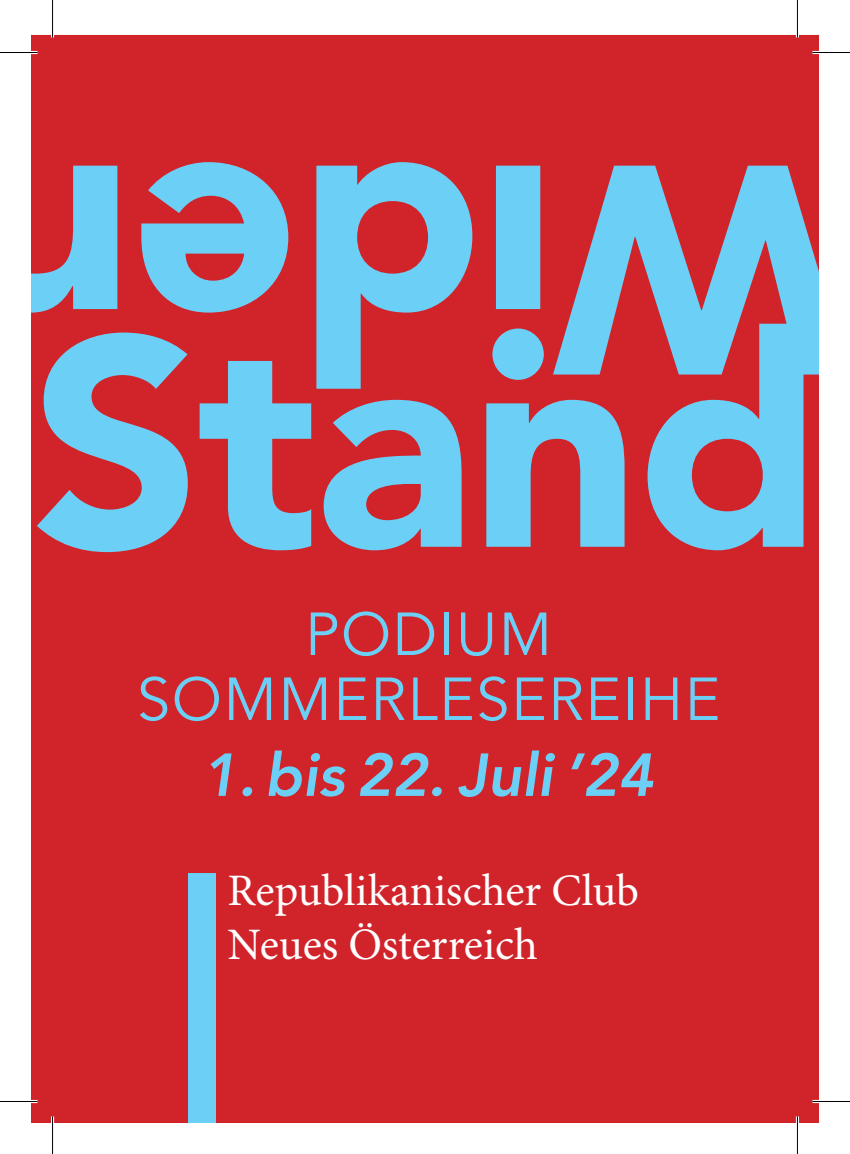
<style>
.page{position:relative;width:850px;height:1154px;background:#fff}
.page>*{position:absolute;margin:0;border:0;box-sizing:border-box;transform-origin:0 0}
.t1{font:900 295px "Avenir";letter-spacing:-.01em;color:#6bcff6}
.t2{font:60px/65px "Avenir LT Std";letter-spacing:.025em;color:#6bcff6;text-align:center}
.t3{font:italic 800 60px "Avenir";color:#6bcff6}
.t4{font:45px/54px "Minion Pro";color:#fff}
</style>
<div class="page">
<div style="left:31px;top:35px;width:787px;height:1088px;background:#d1232a"></div>
<div style="left:188px;top:873px;width:27px;height:250px;background:#6bcff6"></div>
<hr style="left:0;top:51px;width:38px;height:3px;background:#fff">
<hr style="left:812px;top:51px;width:37px;height:3px;background:#fff">
<hr style="left:0;top:1100px;width:38px;height:3px;background:#fff">
<hr style="left:812px;top:1100px;width:37px;height:3px;background:#fff">
<hr style="left:51px;top:0;width:3px;height:38px;background:#fff">
<hr style="left:51px;top:1116px;width:3px;height:38px;background:#fff">
<hr style="left:795px;top:0;width:3px;height:38px;background:#fff">
<hr style="left:795px;top:1116px;width:3px;height:38px;background:#fff">
<hr style="left:0;top:52px;width:38px;height:1px;background:#000">
<hr style="left:812px;top:52px;width:37px;height:1px;background:#000">
<hr style="left:0;top:1101px;width:38px;height:1px;background:#000">
<hr style="left:812px;top:1101px;width:37px;height:1px;background:#000">
<hr style="left:52px;top:0;width:1px;height:38px;background:#000">
<hr style="left:52px;top:1116px;width:1px;height:38px;background:#000">
<hr style="left:796px;top:0;width:1px;height:38px;background:#000">
<hr style="left:796px;top:1116px;width:1px;height:38px;background:#000">
<h1 class="t1" style="left:848px;top:447px;width:837px;rotate:-180deg">Wider</h1>
<h1 class="t1" style="left:31px;top:266px;width:793px">Stand</h1>
<h2 class="t2" style="left:137px;top:603px;width:584px">PODIUM<br>SOMMERLESEREIHE</h2>
<h2 class="t3" style="left:202px;top:739px;width:452px">1. bis 22. Juli ’24</h2>
<p class="t4" style="left:227px;top:865px;width:413px">Republikanischer Club<br>Neues Österreich</p>
</div>
